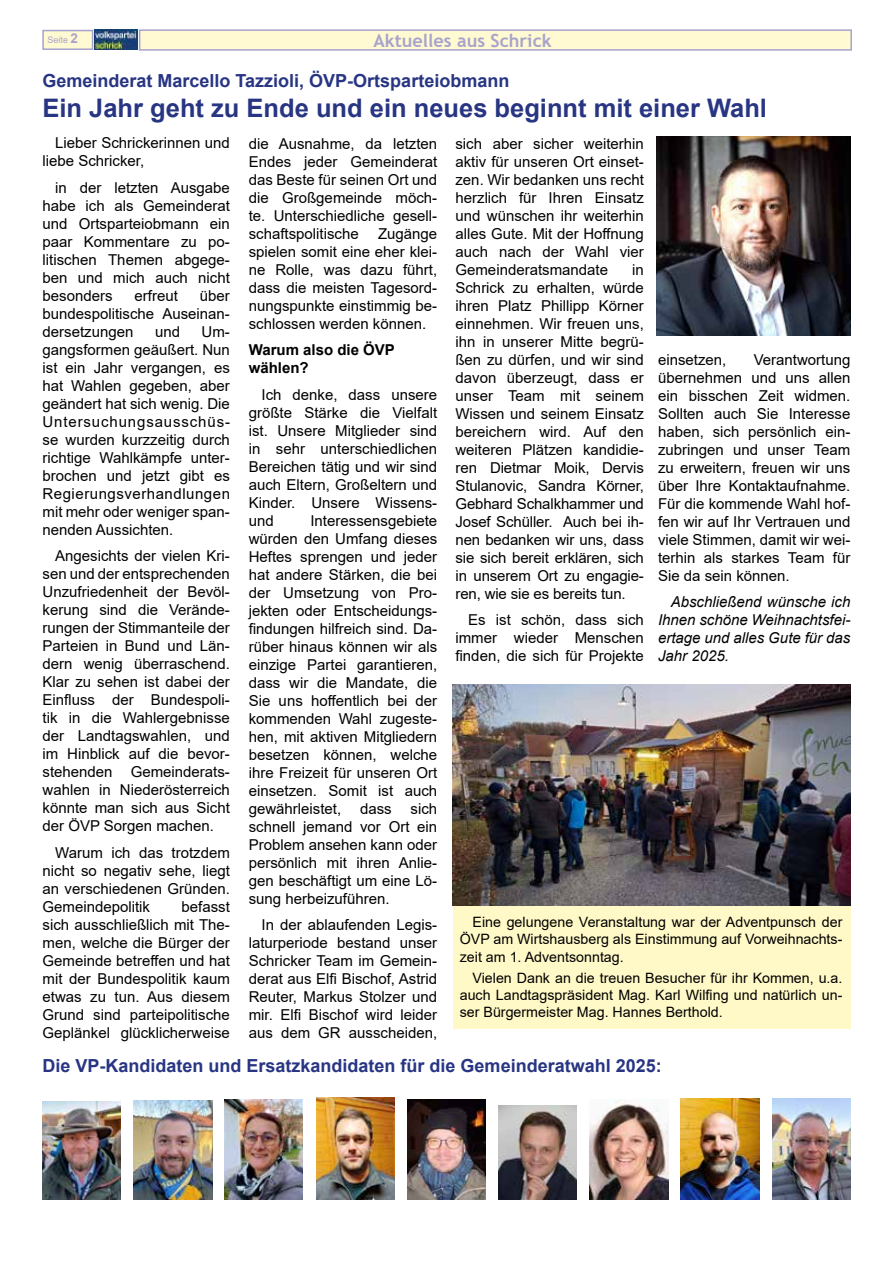
<style>
.page{position:relative;width:893px;height:1263px;background:#fff}
.page>*{position:absolute;margin:0;border:0;box-sizing:border-box;transform-origin:0 0}
.t1{font:700 25.5px "Arial";color:#283583}
.t2{font:700 18px "Arial";color:#283583}
.t3{font:700 18px "Trebuchet MS";color:#a7a3cc}
.t4{font:15px/18px "Arial";color:#000;text-align:justify}
.t5{font:italic 15px/18px "Arial";color:#000;text-align:justify}
.t6{font:700 15px/18px "Arial";color:#000}
.t7{font:14.25px/17.1px "Arial";color:#000;text-align:justify}
.t8{font:9px "Arial";color:#a7a3cc}
.s1{font-weight:700;font-size:13.5px}
</style>
<div class="page">
<div style="left:139px;top:29px;width:713px;height:22px;background:#fffad2;border:2px solid #a7a3cc"></div>
<div style="left:42px;top:30px;width:51px;height:20px;background:#fffad2;border:2px solid #a7a3cc"></div>
<img style="left:94px;top:30px;width:44px;height:20px">
<div style="left:453px;top:906px;width:397px;height:123px;background:#fff9c7"></div>
<img style="left:316px;top:1098px;width:78px;height:101px">
<img style="left:407px;top:1099px;width:79px;height:100px">
<img style="left:225px;top:1099px;width:78px;height:100px">
<img style="left:43px;top:1101px;width:78px;height:98px">
<img style="left:681px;top:1098px;width:78px;height:101px">
<img style="left:134px;top:1100px;width:78px;height:99px">
<img style="left:453px;top:685px;width:397px;height:221px">
<img style="left:590px;top:1099px;width:78px;height:100px">
<img style="left:772px;top:1098px;width:78px;height:101px">
<img style="left:657px;top:136px;width:193px;height:200px">
<img style="left:499px;top:1105px;width:78px;height:94px">
<p class="t8" style="left:48px;top:34px;width:32px">Seite <span class="s1">2</span></p>
<p class="t3" style="left:374px;top:29px;width:180px">Aktuelles aus Schrick</p>
<p class="t2" style="left:43px;top:68px;width:468px">Gemeinderat Marcello Tazzioli, ÖVP-Ortsparteiobmann</p>
<h1 class="t1" style="left:43px;top:90px;width:726px">Ein Jahr geht zu Ende und ein neues beginnt mit einer Wahl</h1>
<p class="t4" style="left:43px;top:134px;width:189px;text-indent:13px">Lieber Schrickerinnen und liebe Schricker,</p>
<p class="t4" style="left:43px;top:178px;width:189px;text-indent:13px">in der letzten Ausgabe habe ich als Gemeinderat und Ortsparteiobmann ein paar Kommentare zu po&shy;litischen Themen abgege&shy;ben und mich auch nicht besonders</p>
<p class="t4" style="left:249px;top:134px;width:190px">die Ausnahme, da letzten Endes jeder Gemeinderat das Beste für seinen Ort und die Großgemeinde möch&shy;te. Unterschiedliche gesell&shy;schaftspolitische</p>
<p class="t4" style="left:455px;top:134px;width:190px">sich aber sicher weiterhin aktiv für unseren Ort einset&shy;zen. Wir bedanken uns recht herzlich für Ihren Einsatz und wünschen ihr weiterhin alles Gute. Mit der Hoffnung auch nach der Wahl vier Gemeinderatsmandate</p>
<p class="t4" style="left:249px;top:224px;width:190px;text-indent:129px">Zugänge spielen somit eine eher klei&shy;ne Rolle, was dazu führt, dass die meisten Tagesord&shy;nungspunkte einstimmig be&shy;schlossen werden können.</p>
<p class="t6" style="left:249px;top:341px;width:148px">Warum also die ÖVP wählen?</p>
<p class="t4" style="left:249px;top:385px;width:190px;text-indent:13px">Ich denke, dass unsere größte Stärke die Vielfalt ist. Unsere Mitglieder sind in sehr unterschiedlichen Bereichen tätig und wir sind auch Eltern, Großeltern und Kinder. Unsere Wissens&shy;und</p>
<p class="t4" style="left:455px;top:260px;width:190px;text-indent:177px">in Schrick zu erhalten, würde ihren Platz Phillipp Körner einnehmen. Wir freuen uns, ihn in unserer Mitte begrü&shy;ßen zu dürfen, und wir sind davon überzeugt, dass er unser Team mit seinem Wissen und seinem Einsatz bereichern wird. Auf den weiteren Plätzen kandidie&shy;ren Dietmar Moik, Dervis Stulanovic, Sandra Körner, Gebhard Schalkhammer und Josef Schüller. Auch bei ih&shy;nen bedanken wir uns, dass sie sich bereit erklären, sich in unserem Ort zu engagie&shy;ren, wie sie es bereits tun.</p>
<p class="t4" style="left:455px;top:611px;width:190px;text-indent:13px">Es ist schön, dass sich immer wieder Menschen finden, die sich für Projekte</p>
<p class="t4" style="left:135px;top:286px;width:45px">erfreut</p>
<p class="t4" style="left:43px;top:286px;width:189px;text-indent:157px">über bundespolitische Auseinan&shy;dersetzungen</p>
<p class="t4" style="left:43px;top:322px;width:189px;text-indent:159px">Um&shy;gangsformen geäußert. Nun ist ein Jahr vergangen, es hat Wahlen gegeben, aber geändert hat sich wenig. Die Untersuchungsausschüs&shy;se wurden kurzzeitig durch richtige Wahlkämpfe unter&shy;brochen und jetzt gibt es Regierungsverhandlungen mit mehr oder weniger span&shy;nenden Aussichten.</p>
<p class="t4" style="left:43px;top:547px;width:189px;text-indent:13px">Angesichts der vielen Kri&shy;sen und der entsprechenden Unzufriedenheit der Bevöl&shy;kerung sind die Verände&shy;rungen der Stimmanteile der Parteien in Bund und Län&shy;dern wenig überraschend.<br>Klar zu sehen ist dabei der Einfluss der Bundespoli&shy;tik in die Wahlergebnisse der Landtagswahlen, und im Hinblick auf die bevor&shy;stehenden Gemeinderats&shy;wahlen in Niederösterreich könnte man sich aus Sicht der ÖVP Sorgen machen.</p>
<p class="t4" style="left:43px;top:843px;width:189px;text-indent:13px">Warum ich das trotzdem nicht so negativ sehe, liegt an verschiedenen Gründen.<br>Gemeindepolitik</p>
<p class="t4" style="left:155px;top:322px;width:27px">und</p>
<p class="t4" style="left:658px;top:350px;width:194px;text-indent:96px">Verantwortung übernehmen und uns allen ein bisschen Zeit widmen.<br>Sollten auch Sie Interesse haben, sich persönlich ein&shy;zubringen und unser Team zu erweitern, freuen wir uns über Ihre Kontaktaufnahme.<br>Für die kommende Wahl hof&shy;fen wir auf Ihr Vertrauen und viele Stimmen, damit wir wei&shy;terhin als starkes Team für Sie da sein können.</p>
<p class="t5" style="left:658px;top:593px;width:194px;text-indent:13px">Abschließend wünsche ich Ihnen schöne Weihnachtsfei&shy;ertage und alles Gute für das Jahr 2025.</p>
<p class="t4" style="left:658px;top:350px;width:70px">einsetzen,</p>
<p class="t4" style="left:249px;top:511px;width:190px;text-indent:62px">Interessensgebiete würden den Umfang dieses Heftes sprengen und jeder hat andere Stärken, die bei der Umsetzung von Pro&shy;jekten oder Entscheidungs&shy;findungen hilfreich sind. Da&shy;rüber hinaus können wir als einzige Partei garantieren, dass wir die Mandate, die Sie uns hoffentlich bei der kommenden Wahl zugeste&shy;hen, mit aktiven Mitgliedern besetzen können, welche ihre Freizeit für unseren Ort einsetzen. Somit ist auch gewährleistet,</p>
<p class="t4" style="left:249px;top:799px;width:190px;text-indent:162px">sich schnell jemand vor Ort ein Problem ansehen kann oder persönlich mit ihren Anlie&shy;gen beschäftigt um eine Lö&shy;sung herbeizuführen.</p>
<p class="t4" style="left:249px;top:916px;width:190px;text-indent:13px">In der ablaufenden Legis&shy;laturperiode bestand unser Schricker Team im Gemein&shy;derat aus Elfi Bischof, Astrid Reuter, Markus Stolzer und mir. Elfi Bischof wird leider aus dem GR ausscheiden,</p>
<p class="t4" style="left:360px;top:799px;width:33px">dass</p>
<p class="t4" style="left:43px;top:897px;width:189px;text-indent:139px">befasst sich ausschließlich mit The&shy;men, welche die Bürger der Gemeinde betreffen und hat mit der Bundespolitik kaum etwas zu tun. Aus diesem Grund sind parteipolitische Geplänkel glücklicherweise</p>
<p class="t7" style="left:460px;top:914px;width:384px;text-indent:13px">Eine gelungene Veranstaltung war der Adventpunsch der ÖVP am Wirtshausberg als Einstimmung auf Vorweihnachts&shy;zeit am 1. Adventsonntag.</p>
<p class="t7" style="left:460px;top:969px;width:384px;text-indent:13px">Vielen Dank an die treuen Besucher für ihr Kommen, u.a. auch Landtagspräsident Mag. Karl Wilfing und natürlich un&shy;ser Bürgermeister Mag. Hannes Berthold.</p>
<p class="t2" style="left:43px;top:1053px;width:621px">Die VP-Kandidaten und Ersatzkandidaten für die Gemeinderatwahl 2025:</p>
</div>
